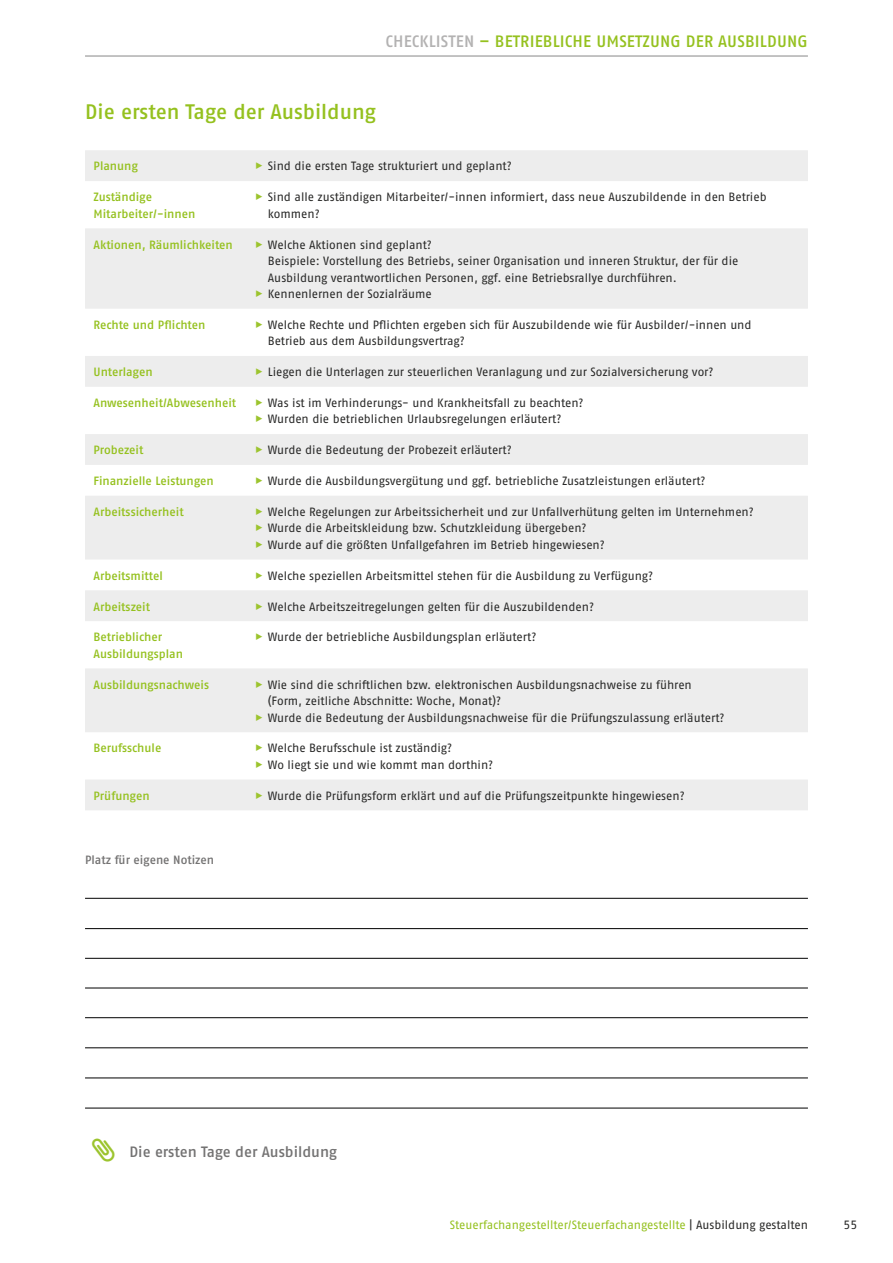
<style>
.page{position:relative;width:893px;height:1263px;background:#fff}
.page>*{position:absolute;margin:0;border:0;box-sizing:border-box;transform-origin:0 0}
.Ueberschriften_Head_3_double{font:500 21px "Fago Pro";letter-spacing:-.005em;color:#95c11f}
.t1{font:500 16.5px "Fago Pro";letter-spacing:.01em;color:#95c11f}
.Fliesstext_gesamt_id1930{font:500 15px "Fago Pro";letter-spacing:-.005em;color:#747373}
.t2{font:12px/16.5px "Fago Pro";letter-spacing:-.005em;color:#282827}
.Checklisten_id2923{font:500 12px/16.5px "Fago Pro";letter-spacing:-.005em;color:#95c11f}
.t3{font:12px "Fago Pro";letter-spacing:-.005em;color:#95c11f}
.Checklisten_id2978{font:500 12px "Fago Pro";letter-spacing:-.005em;color:#747373}
.s1{color:#b3b2b2}
.s2{color:#9cc42e}
.s3{color:#282827}
</style>
<div class="page">
<hr style="left:85px;top:56px;width:723px;height:1px;background:#878787">
<hr style="left:85px;top:898px;width:723px;height:1px;background:#000">
<hr style="left:85px;top:928px;width:723px;height:1px;background:#000">
<hr style="left:85px;top:958px;width:723px;height:1px;background:#000">
<hr style="left:85px;top:988px;width:723px;height:1px;background:#000">
<hr style="left:85px;top:1017px;width:723px;height:1px;background:#000">
<hr style="left:85px;top:1047px;width:723px;height:1px;background:#000">
<hr style="left:85px;top:1078px;width:723px;height:1px;background:#000">
<hr style="left:85px;top:1108px;width:723px;height:1px;background:#000">
<svg style="left:85px;top:150px;width:723px;height:660px;fill:#ededed"></svg>
<h2 class="t1" style="left:385px;top:31px;width:424px"><span class="s1">CHECKLISTEN</span> – BETRIEBLICHE UMSETZUNG DER AUSBILDUNG</h2>
<h2 class="Ueberschriften_Head_3_double" style="left:85px;top:99px;width:292px">Die ersten Tage der Ausbildung</h2>
<p class="Checklisten_id2923" style="left:94px;top:158px;width:46px">Planung</p>
<p class="t2" style="left:255px;top:158px;width:258px"><span class="s2">▶</span> Sind die ersten Tage strukturiert und geplant?</p>
<p class="Checklisten_id2923" style="left:94px;top:189px;width:103px">Zuständige<br>Mitarbeiter/-innen</p>
<p class="t2" style="left:268px;top:189px;width:500px;text-indent:-13px"><span class="s2">▶</span> Sind alle zuständigen Mitarbeiter/-innen informiert, dass neue Auszubildende in den Betrieb kommen?</p>
<p class="Checklisten_id2923" style="left:94px;top:236px;width:141px">Aktionen, Räumlichkeiten</p>
<p class="t2" style="left:268px;top:236px;width:472px;text-indent:-13px"><span class="s2">▶</span> Welche Aktionen sind geplant?<br>Beispiele: Vorstellung des Betriebs, seiner Organisation und inneren Struktur, der für die<br>Ausbildung verantwortlichen Personen, ggf. eine Betriebsrallye durchführen.</p>
<p class="t2" style="left:255px;top:286px;width:178px"><span class="s2">▶</span> Kennenlernen der Sozialräume</p>
<p class="Checklisten_id2923" style="left:94px;top:316px;width:113px">Rechte und Pflichten</p>
<p class="t2" style="left:268px;top:316px;width:485px;text-indent:-13px"><span class="s2">▶</span> Welche Rechte und Pflichten ergeben sich für Auszubildende wie für Ausbilder/-innen und<br>Betrieb aus dem Ausbildungsvertrag?</p>
<p class="Checklisten_id2923" style="left:94px;top:364px;width:61px">Unterlagen</p>
<p class="t2" style="left:255px;top:364px;width:460px"><span class="s2">▶</span> Liegen die Unterlagen zur steuerlichen Veranlagung und zur Sozialversicherung vor?</p>
<p class="Checklisten_id2923" style="left:94px;top:394px;width:144px">Anwesenheit/Abwesenheit</p>
<p class="t2" style="left:255px;top:394px;width:330px"><span class="s2">▶</span> Was ist im Verhinderungs- und Krankheitsfall zu beachten?</p>
<p class="t2" style="left:255px;top:411px;width:308px"><span class="s2">▶</span> Wurden die betrieblichen Urlaubsregelungen erläutert?</p>
<p class="Checklisten_id2923" style="left:94px;top:442px;width:51px">Probezeit</p>
<p class="t2" style="left:255px;top:442px;width:258px"><span class="s2">▶</span> Wurde die Bedeutung der Probezeit erläutert?</p>
<p class="Checklisten_id2923" style="left:94px;top:473px;width:122px">Finanzielle Leistungen</p>
<p class="t2" style="left:255px;top:473px;width:452px"><span class="s2">▶</span> Wurde die Ausbildungsvergütung und ggf. betriebliche Zusatzleistungen erläutert?</p>
<p class="Checklisten_id2923" style="left:94px;top:503px;width:92px">Arbeitssicherheit</p>
<p class="t2" style="left:255px;top:503px;width:500px"><span class="s2">▶</span> Welche Regelungen zur Arbeitssicherheit und zur Unfallverhütung gelten im Unternehmen?</p>
<p class="t2" style="left:255px;top:520px;width:333px"><span class="s2">▶</span> Wurde die Arbeitskleidung bzw. Schutzkleidung übergeben?</p>
<p class="t2" style="left:255px;top:536px;width:351px"><span class="s2">▶</span> Wurde auf die größten Unfallgefahren im Betrieb hingewiesen?</p>
<p class="Checklisten_id2923" style="left:94px;top:567px;width:71px">Arbeitsmittel</p>
<p class="t2" style="left:255px;top:567px;width:400px"><span class="s2">▶</span> Welche speziellen Arbeitsmittel stehen für die Ausbildung zu Verfügung?</p>
<p class="Checklisten_id2923" style="left:94px;top:598px;width:58px">Arbeitszeit</p>
<p class="t2" style="left:255px;top:598px;width:340px"><span class="s2">▶</span> Welche Arbeitszeitregelungen gelten für die Auszubildenden?</p>
<p class="Checklisten_id2923" style="left:94px;top:629px;width:91px">Betrieblicher<br>Ausbildungsplan</p>
<p class="t2" style="left:255px;top:629px;width:283px"><span class="s2">▶</span> Wurde der betriebliche Ausbildungsplan erläutert?</p>
<p class="Checklisten_id2923" style="left:94px;top:676px;width:117px">Ausbildungsnachweis</p>
<p class="t2" style="left:268px;top:676px;width:425px;text-indent:-13px"><span class="s2">▶</span> Wie sind die schriftlichen bzw. elektronischen Ausbildungsnachweise zu führen (Form, zeitliche Abschnitte: Woche, Monat)?</p>
<p class="t2" style="left:255px;top:709px;width:471px"><span class="s2">▶</span> Wurde die Bedeutung der Ausbildungsnachweise für die Prüfungszulassung erläutert?</p>
<p class="Checklisten_id2923" style="left:94px;top:740px;width:69px">Berufsschule</p>
<p class="t2" style="left:255px;top:740px;width:199px"><span class="s2">▶</span> Welche Berufsschule ist zuständig?</p>
<p class="t2" style="left:255px;top:756px;width:240px"><span class="s2">▶</span> Wo liegt sie und wie kommt man dorthin?</p>
<p class="Checklisten_id2923" style="left:94px;top:787px;width:58px">Prüfungen</p>
<p class="t2" style="left:255px;top:787px;width:431px"><span class="s2">▶</span> Wurde die Prüfungsform erklärt und auf die Prüfungszeitpunkte hingewiesen?</p>
<p class="Checklisten_id2978" style="left:85px;top:853px;width:130px">Platz für eigene Notizen</p>
<p class="Fliesstext_gesamt_id1930" style="left:129px;top:1142px;width:209px">Die ersten Tage der Ausbildung</p>
<p class="t3" style="left:450px;top:1218px;width:360px">Steuerfachangestellter/Steuerfachangestellte <span class="s3">| Ausbildung gestalten</span></p>
<p class="t2" style="left:843px;top:1217px;width:15px">55</p>
</div>
